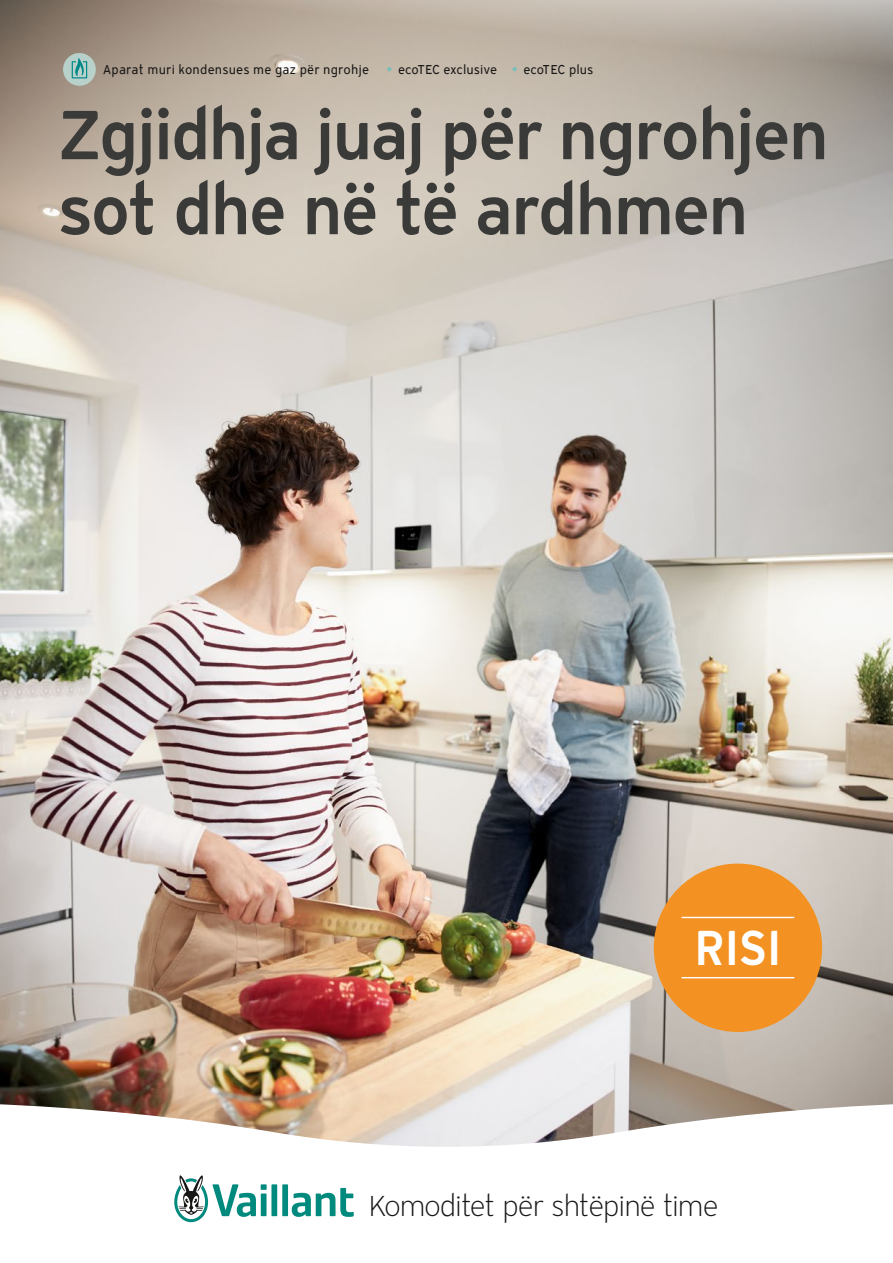
<style>
.page{position:relative;width:893px;height:1263px;background:#fff}
.page>*{position:absolute;margin:0;border:0;box-sizing:border-box;transform-origin:0 0}
.t1{font:69px/75px "Vaillant 13 Demi TID";letter-spacing:-.035em;color:#3a3a39}
.t2{font:47.55px "Vaillant 13 Demi TID";color:#fff}
.t3{font:29.25px "Vaillant 13 Light TID";letter-spacing:-.04em;color:#181716}
.t4{font:12.75px "Vaillant 13 Book ETID";letter-spacing:.01em;color:#181716}
</style>
<div class="page">
<img style="left:0;top:0;width:893px;height:1104px">
<svg style="left:0;top:1104px;width:893px;height:119px"></svg>
<svg style="left:387px;top:67px;width:5px;height:4px"></svg>
<svg style="left:512px;top:67px;width:5px;height:4px"></svg>
<svg style="left:63px;top:53px;width:33px;height:33px"></svg>
<svg style="left:72px;top:58px;width:15px;height:20px"></svg>
<div style="left:654px;top:863px;width:168px;height:169px;background:#f39222;border-radius:50%"></div>
<hr style="left:682px;top:977px;width:112px;height:1px;background:#fff">
<hr style="left:682px;top:917px;width:112px;height:1px;background:#fff">
<svg style="left:292px;top:1188px;width:62px;height:29px"></svg>
<div style="left:282px;top:1184px;width:6px;height:32px;background:#00897d"></div>
<div style="left:271px;top:1184px;width:6px;height:32px;background:#00897d"></div>
<svg style="left:174px;top:1175px;width:93px;height:47px"></svg>
<p class="t4" style="left:103px;top:61px;width:268px">Aparat muri kondensues me gaz për ngrohje</p>
<p class="t4" style="left:398px;top:61px;width:101px">ecoTEC exclusive</p>
<p class="t4" style="left:523px;top:61px;width:72px">ecoTEC plus</p>
<h1 class="t1" style="left:58px;top:95px;width:773px">Zgjidhja juaj për ngrohjen sot dhe në të ardhmen</h1>
<h2 class="t2" style="left:694px;top:916px;width:89px">RISI</h2>
<h3 class="t3" style="left:368px;top:1187px;width:352px">Komoditet për shtëpinë time</h3>
</div>
